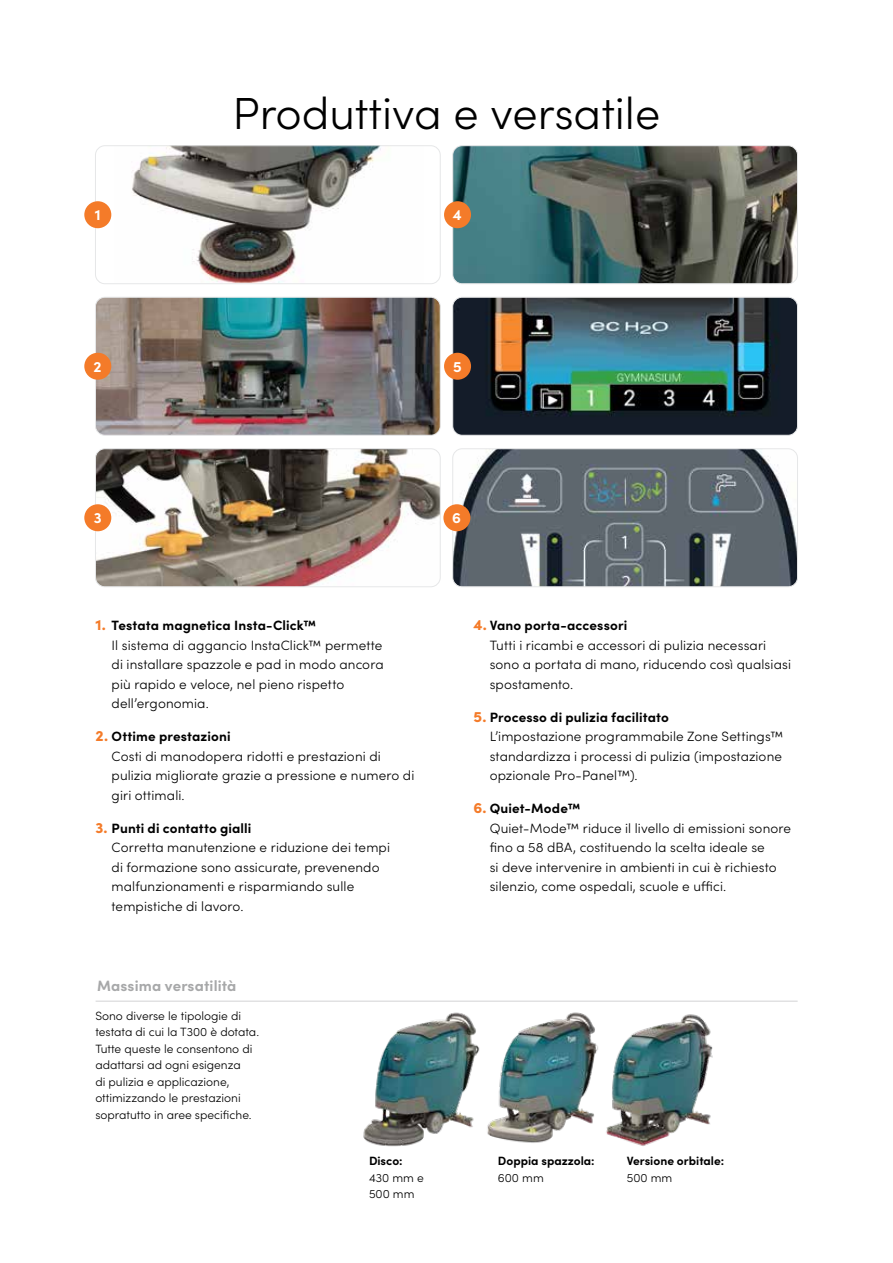
<style>
.page{position:relative;width:893px;height:1263px;background:#fff}
.page>*{position:absolute;margin:0;border:0;box-sizing:border-box;transform-origin:0 0}
.t1{font:300 45px "Sofia Pro";color:#000}
.t2{font:700 15px "Sofia Pro";letter-spacing:.01em;color:#a7a8a9}
.t3{font:700 15px "Sofia Pro";color:#fff}
.t4{font:300 13.5px/19.5px "Sofia Pro";letter-spacing:.01em;color:#000}
.t5{font:300 12px/16.5px "Sofia Pro";color:#000}
.t6{font:700 12px "Sofia Pro";color:#000}
.s1{font-weight:900;font-size:15px;color:#f47b29}
.s2{font-weight:700}
</style>
<div class="page">
<img style="left:454px;top:450px;width:342px;height:135px">
<div style="left:452px;top:448px;width:346px;height:139px;border:1px solid #e6e7e8;border-radius:9px"></div>
<img style="left:454px;top:299px;width:342px;height:136px">
<div style="left:452px;top:297px;width:346px;height:138px;border:1px solid #e6e7e8;border-radius:9px"></div>
<img style="left:454px;top:147px;width:342px;height:135px">
<div style="left:452px;top:145px;width:346px;height:139px;border:1px solid #e6e7e8;border-radius:9px"></div>
<img style="left:97px;top:450px;width:343px;height:137px">
<div style="left:95px;top:448px;width:345px;height:139px;border:1px solid #e6e7e8;border-radius:9px"></div>
<img style="left:97px;top:297px;width:343px;height:138px">
<div style="left:95px;top:297px;width:345px;height:138px;border:1px solid #e6e7e8;border-radius:9px"></div>
<img style="left:132px;top:147px;width:249px;height:135px">
<div style="left:95px;top:145px;width:345px;height:139px;border:1px solid #e6e7e8;border-radius:9px"></div>
<div style="left:84px;top:201px;width:27px;height:27px;background:#f47b29;border-radius:50%"></div>
<div style="left:84px;top:353px;width:27px;height:27px;background:#f47b29;border-radius:50%"></div>
<div style="left:84px;top:504px;width:27px;height:27px;background:#f47b29;border-radius:50%"></div>
<div style="left:444px;top:353px;width:27px;height:27px;background:#f47b29;border-radius:50%"></div>
<div style="left:443px;top:504px;width:27px;height:27px;background:#f47b29;border-radius:50%"></div>
<div style="left:444px;top:201px;width:27px;height:27px;background:#f47b29;border-radius:50%"></div>
<img style="left:363px;top:1012px;width:350px;height:135px">
<hr style="left:96px;top:1001px;width:702px;height:1px;background:#d3d3d4">
<h1 class="t1" style="left:233px;top:80px;width:429px">Produttiva e versatile</h1>
<p class="t3" style="left:95px;top:203px;width:7px">1</p>
<p class="t3" style="left:453px;top:203px;width:10px">4</p>
<p class="t3" style="left:94px;top:355px;width:10px">2</p>
<p class="t3" style="left:453px;top:355px;width:10px">5</p>
<p class="t3" style="left:94px;top:506px;width:9px">3</p>
<p class="t3" style="left:452px;top:506px;width:10px">6</p>
<p class="t4" style="left:112px;top:615px;width:274px;text-indent:-16px"><span class="s1">1.</span> <span class="s2">Testata magnetica Insta-Click™<br></span>Il sistema di aggancio InstaClick™ permette di installare spazzole e pad in modo ancora più rapido e veloce, nel pieno rispetto dell’ergonomia.</p>
<p class="t4" style="left:112px;top:726px;width:304px;text-indent:-16px"><span class="s1">2.</span> <span class="s2">Ottime prestazioni<br></span>Costi di manodopera ridotti e prestazioni di pulizia migliorate grazie a pressione e numero di giri ottimali.</p>
<p class="t4" style="left:112px;top:817px;width:280px;text-indent:-16px"><span class="s1">3.</span> <span class="s2">Punti di contatto gialli<br></span>Corretta manutenzione e riduzione dei tempi di formazione sono assicurate, prevenendo malfunzionamenti e risparmiando sulle tempistiche di lavoro.</p>
<p class="t2" style="left:97px;top:974px;width:141px">Massima versatilità</p>
<p class="t5" style="left:95px;top:1007px;width:165px">Sono diverse le tipologie di testata di cui la T300 è dotata.<br>Tutte queste le consentono di adattarsi ad ogni esigenza<br>di pulizia e applicazione, ottimizzando le prestazioni sopratutto in aree specifiche.</p>
<p class="t6" style="left:369px;top:1151px;width:35px">Disco:</p>
<p class="t5" style="left:369px;top:1168px;width:56px">430 mm e<br>500 mm</p>
<p class="t4" style="left:490px;top:615px;width:303px;text-indent:-16px"><span class="s1">4.</span> <span class="s2">Vano porta-accessori<br></span>Tutti i ricambi e accessori di pulizia necessari sono a portata di mano, riducendo così qualsiasi spostamento.</p>
<p class="t4" style="left:490px;top:706px;width:295px;text-indent:-16px"><span class="s1">5.</span> <span class="s2">Processo di pulizia facilitato<br></span>L’impostazione programmabile Zone Settings™ standardizza i processi di pulizia (impostazione opzionale Pro-Panel™).</p>
<p class="t4" style="left:490px;top:798px;width:303px;text-indent:-16px"><span class="s1">6.</span> <span class="s2">Quiet-Mode™<br></span>Quiet-Mode™ riduce il livello di emissioni sonore fino a 58 dBA, costituendo la scelta ideale se<br>si deve intervenire in ambienti in cui è richiesto silenzio, come ospedali, scuole e uffici.</p>
<p class="t6" style="left:498px;top:1151px;width:98px">Doppia spazzola:</p>
<p class="t5" style="left:498px;top:1168px;width:47px">600 mm</p>
<p class="t6" style="left:627px;top:1151px;width:99px">Versione orbitale:</p>
<p class="t5" style="left:627px;top:1168px;width:47px">500 mm</p>
</div>
